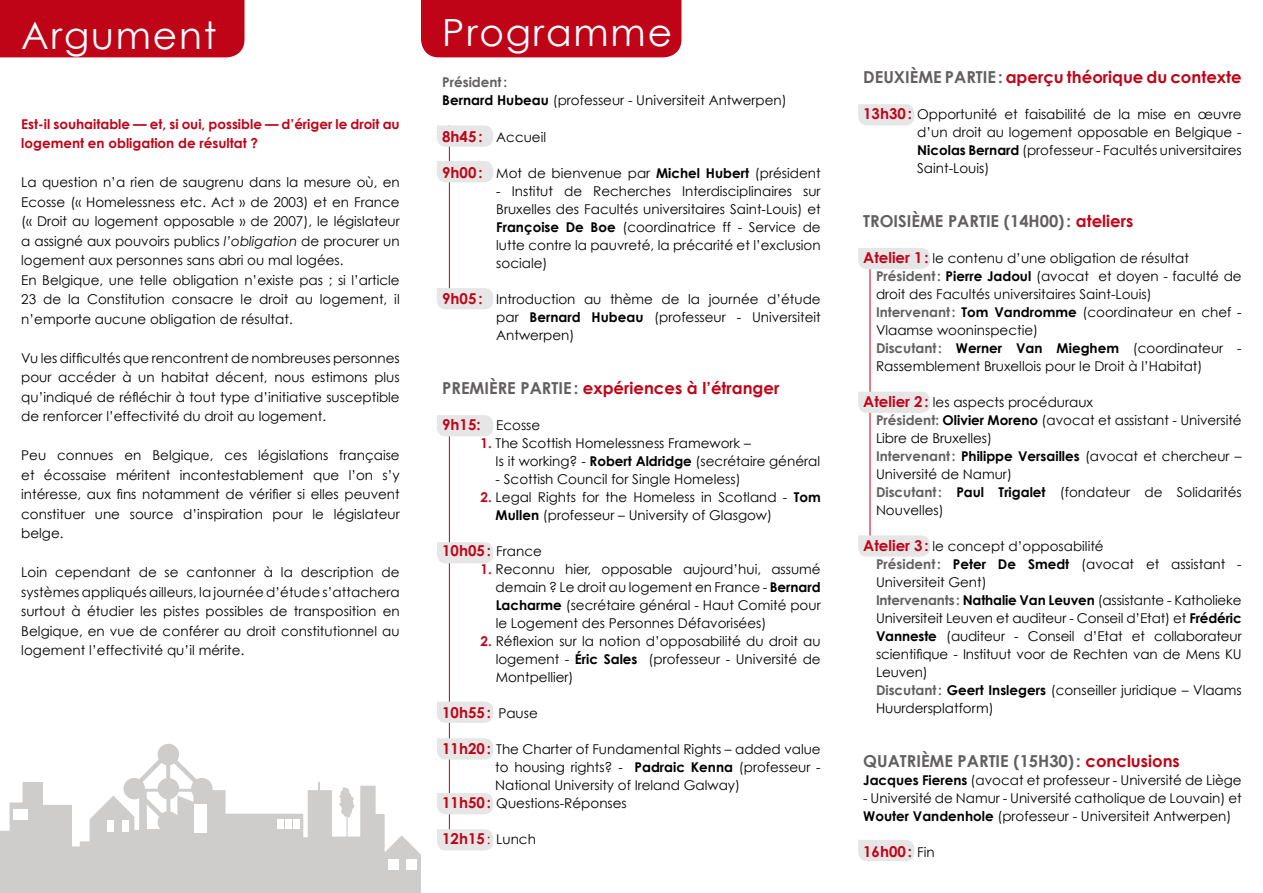
<style>
.page{position:relative;width:1263px;height:893px;background:#fff}
.page>*{position:absolute;margin:0;border:0;box-sizing:border-box;transform-origin:0 0}
.t1{font:37.5px "Century Gothic";letter-spacing:.05em;color:#fff}
.t2{font:700 16.5px "Century Gothic";color:#c00418}
.t3{font:700 16.5px "Century Gothic";color:#625f5f}
.t4{font:700 15px "Century Gothic";color:#c00418}
.t5{font:13.5px/18px "Century Gothic";color:#000}
.t6{font:700 13.5px/19.5px "Century Gothic";color:#c00418}
.s1{font-style:italic}
.s2{font-weight:700;color:#625f5f}
.s3{font-weight:700}
.s4{font-weight:700;font-size:15px;color:#c00418}
.s5{color:#625f5f}
.s6{font-weight:700;color:#c00418}
.s7{font-weight:400;font-size:13.5px;color:#000}
.s8{font-weight:400;font-size:13.5px}
.s9{color:#c00418}
</style>
<div class="page">
<div style="left:421px;top:0;width:260px;height:57px;background:#c00418"></div>
<div style="left:0;top:0;width:244px;height:57px;background:#c00418"></div>
<hr style="left:449px;top:125px;width:1px;height:179px;background:#c00418">
<hr style="left:449px;top:426px;width:1px;height:414px;background:#c00418">
<hr style="left:870px;top:264px;width:1px;height:282px;background:#c00418">
<svg style="left:437px;top:125px;width:56px;height:22px"></svg>
<svg style="left:858px;top:104px;width:56px;height:21px"></svg>
<svg style="left:858px;top:840px;width:56px;height:21px"></svg>
<div style="left:858px;top:248px;width:72px;height:21px;background:#e7e6e6"></div>
<div style="left:858px;top:392px;width:72px;height:21px;background:#e7e6e6"></div>
<svg style="left:858px;top:535px;width:72px;height:22px;background:#e8e7e7"></svg>
<svg style="left:437px;top:161px;width:56px;height:21px"></svg>
<svg style="left:437px;top:288px;width:56px;height:21px"></svg>
<svg style="left:437px;top:415px;width:56px;height:21px"></svg>
<svg style="left:437px;top:542px;width:56px;height:21px"></svg>
<svg style="left:437px;top:702px;width:56px;height:21px"></svg>
<svg style="left:437px;top:738px;width:56px;height:22px"></svg>
<svg style="left:437px;top:793px;width:56px;height:21px"></svg>
<svg style="left:437px;top:829px;width:56px;height:21px"></svg>
<svg style="left:0;top:782px;width:421px;height:111px;fill:#cecdcc"></svg>
<div style="left:406px;top:859px;width:10px;height:11px;background:#fff"></div>
<div style="left:389px;top:859px;width:10px;height:11px;background:#fff"></div>
<div style="left:293px;top:819px;width:6px;height:9px;background:#fff"></div>
<div style="left:285px;top:819px;width:6px;height:9px;background:#fff"></div>
<div style="left:278px;top:819px;width:6px;height:9px;background:#fff"></div>
<div style="left:123px;top:820px;width:6px;height:11px;background:#fff"></div>
<div style="left:107px;top:820px;width:6px;height:11px;background:#fff"></div>
<div style="left:13px;top:809px;width:15px;height:11px;background:#fff"></div>
<svg style="left:338px;top:785px;width:17px;height:52px"></svg>
<svg style="left:124px;top:744px;width:89px;height:89px"></svg>
<h1 class="t1" style="left:21px;top:13px;width:197px">Argument</h1>
<p class="t6" style="left:21px;top:114px;width:380px">Est-il souhaitable — et, si oui, possible — d’ériger le droit au logement en obligation de résultat ?</p>
<p class="t5" style="left:21px;top:173px;width:380px;line-height:19.5px">La question n’a rien de saugrenu dans la mesure où, en Ecosse (« Homelessness etc. Act » de 2003) et en France (« Droit au logement opposable » de 2007), le législateur a assigné aux pouvoirs publics <span class="s1">l’obligation</span> de procurer un logement aux personnes sans abri ou mal logées.<br>En Belgique, une telle obligation n’existe pas ; si l’article 23 de la Constitution consacre le droit au logement, il n’emporte aucune obligation de résultat.</p>
<p class="t5" style="left:21px;top:348px;width:380px;line-height:19.5px;text-align:justify">Vu les difficultés que rencontrent de nombreuses personnes pour accéder à un habitat décent, nous estimons plus qu’indiqué de réfléchir à tout type d’initiative susceptible de renforcer l’effectivité du droit au logement.</p>
<p class="t5" style="left:21px;top:446px;width:380px;line-height:19.5px;text-align:justify">Peu connues en Belgique, ces législations française et écossaise méritent incontestablement que l’on s’y intéresse, aux fins notamment de vérifier si elles peuvent constituer une source d’inspiration pour le législateur belge.</p>
<p class="t5" style="left:21px;top:562px;width:380px;line-height:19.5px;text-align:justify">Loin cependant de se cantonner à la description de systèmes appliqués ailleurs, la journée d’étude s’attachera surtout à étudier les pistes possibles de transposition en Belgique, en vue de conférer au droit constitutionnel au logement l’effectivité qu’il mérite.</p>
<h1 class="t1" style="left:442px;top:10px;width:231px">Programme</h1>
<p class="t5" style="left:442px;top:73px;width:346px"><span class="s2">Président:<br></span><span class="s3">Bernard Hubeau</span> (professeur - Universiteit Antwerpen)</p>
<p class="t5" style="left:442px;top:128px;width:105px"><span class="s4">8h45:</span> Accueil</p>
<p class="t5" style="left:442px;top:164px;width:380px"><span class="s4">9h00:</span> Mot de bienvenue par <span class="s3">Michel Hubert</span> (président</p>
<p class="t5" style="left:496px;top:182px;width:326px;text-align:justify">- Institut de Recherches Interdisciplinaires sur Bruxelles des Facultés universitaires Saint-Louis) et <span class="s3">Françoise De Boe</span> (coordinatrice ff - Service de lutte contre la pauvreté, la précarité et l’exclusion sociale)</p>
<p class="t5" style="left:496px;top:290px;width:326px;text-align:justify;text-indent:-54px"><span class="s4">9h05:</span> Introduction au thème de la journée d’étude par <span class="s3">Bernard Hubeau</span> (professeur - Universiteit Antwerpen)</p>
<p class="t2" style="left:442px;top:378px;width:339px"><span class="s5">Premi ère partie :</span> expériences à l’étranger</p>
<p class="t5" style="left:442px;top:416px;width:100px"><span class="s4">9h15:</span> Ecosse</p>
<p class="t5" style="left:496px;top:434px;width:326px;text-indent:-15px"><span class="s6">1.</span> The Scottish Homelessness Framework –<br>Is it working? - <span class="s3">Robert Aldridge</span> (secrétaire général</p>
<p class="t5" style="left:496px;top:470px;width:246px">- Scottish Council for Single Homeless)</p>
<p class="t5" style="left:496px;top:488px;width:327px;text-indent:-15px"><span class="s6">2.</span> Legal Rights for the Homeless in Scotland - <span class="s3">Tom<br>Mullen</span> (professeur – University of Glasgow)</p>
<p class="t4" style="left:442px;top:541px;width:101px">10h05: <span class="s7">France</span></p>
<p class="t5" style="left:496px;top:560px;width:327px;text-align:justify;text-indent:-15px"><span class="s6">1.</span> Reconnu hier, opposable aujourd’hui, assumé demain ? Le droit au logement en France - <span class="s3">Bernard Lacharme</span> (secrétaire général - Haut Comité pour le Logement des Personnes Défavorisées)</p>
<p class="t5" style="left:496px;top:632px;width:327px;text-align:justify;text-indent:-15px"><span class="s6">2.</span> Réflexion sur la notion d’opposabilité du droit au logement - <span class="s3">Éric Sales</span> (professeur - Université de Montpellier)</p>
<p class="t4" style="left:442px;top:703px;width:97px">10h55: <span class="s7">Pause</span></p>
<p class="t5" style="left:442px;top:740px;width:380px"><span class="s4">11h20:</span> The Charter of Fundamental Rights – added value</p>
<p class="t5" style="left:495px;top:758px;width:327px">to housing rights? - <span class="s3">Padraic Kenna</span> (professeur -</p>
<p class="t5" style="left:495px;top:776px;width:246px">National University of Ireland Galway)</p>
<p class="t5" style="left:442px;top:794px;width:186px"><span class="s4">11h50:</span> Questions-Réponses</p>
<p class="t4" style="left:442px;top:829px;width:95px">12h15<span class="s8">:</span> <span class="s7">Lunch</span></p>
<p class="t2" style="left:863px;top:66px;width:380px"><span class="s5">Deuxième pa rtie :</span> aperçu théorique du contexte</p>
<p class="t5" style="left:917px;top:104px;width:326px;text-align:justify;text-indent:-54px"><span class="s4">13h30:</span> Opportunité et faisabilité de la mise en œuvre d’un droit au logement opposable en Belgique - <span class="s3">Nicolas Bernard</span> (professeur - Facultés universitaires Saint-Louis)</p>
<p class="t3" style="left:863px;top:210px;width:25px">Troisi</p>
<p class="t3" style="left:911px;top:210px;width:223px">ème pa rtie (14h00): <span class="s9">ateliers</span></p>
<p class="t5" style="left:876px;top:248px;width:367px;text-indent:-13px"><span class="s4">Atelier 1:</span> le contenu d’une obligation de résultat <span class="s2">Président:</span> <span class="s3">Pierre Jadoul</span> (avocat et doyen - faculté de droit des Facultés universitaires Saint-Louis)<br><span class="s2">Intervenant:</span> <span class="s3">Tom Vandromme</span> (coordinateur en chef - Vlaamse wooninspectie)<br><span class="s2">Discutant:</span> <span class="s3">Werner Van Mieghem</span> (coordinateur - Rassemblement Bruxellois pour le Droit à l’Habitat)</p>
<p class="t5" style="left:876px;top:392px;width:367px;text-indent:-13px"><span class="s4">Atelier 2:</span> les aspects procéduraux<br><span class="s2">Président:</span> <span class="s3">Olivier Moreno</span> (avocat et assistant - Université Libre de Bruxelles)<br><span class="s2">Intervenant:</span> <span class="s3">Philippe Versailles</span> (avocat et chercheur – Université de Namur)<br><span class="s2">Discutant:</span> <span class="s3">Paul Trigalet</span> (fondateur de Solidarités Nouvelles)</p>
<p class="t5" style="left:876px;top:536px;width:367px;text-indent:-13px"><span class="s4">Atelier 3:</span> le concept d’opposabilité<br><span class="s2">Président:</span> <span class="s3">Peter De Smedt</span> (avocat et assistant - Universiteit Gent)<br><span class="s2">Intervenants:</span> <span class="s3">Nathalie Van Leuven</span> (assistante - Katholieke Universiteit Leuven et auditeur - Conseil d’Etat) et <span class="s3">Frédéric Vanneste</span> (auditeur - Conseil d’Etat et collaborateur scientifique - Instituut voor de Rechten van de Mens KU Leuven)<br><span class="s2">Discutant:</span> <span class="s3">Geert Inslegers</span> (conseiller juridique – Vlaams Huurdersplatform)</p>
<p class="t3" style="left:863px;top:750px;width:318px">Quatrième partie (15h30): <span class="s9">conclusions</span></p>
<p class="t5" style="left:863px;top:770px;width:380px"><span class="s3">Jacques Fierens</span> (avocat et professeur - Université de Liège</p>
<p class="t5" style="left:863px;top:788px;width:380px">- Université de Namur - Université catholique de Louvain) et<br><span class="s3">Wouter Vandenhole</span> (professeur - Universiteit Antwerpen)</p>
<p class="t4" style="left:863px;top:842px;width:73px">16h00: <span class="s7">Fin</span></p>
</div>
